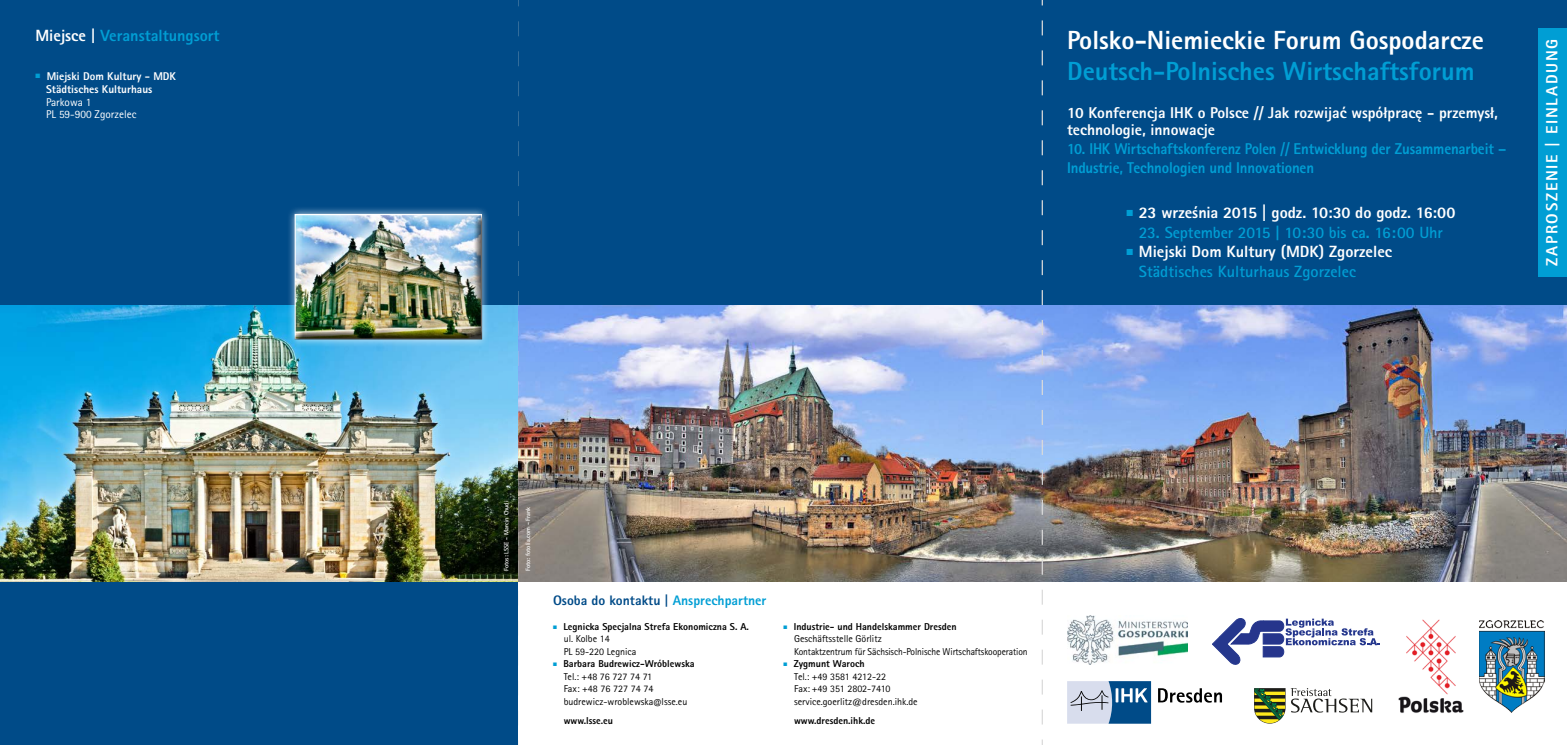
<style>
.page{position:relative;width:1567px;height:745px;background:#fff}
.page>*{position:absolute;margin:0;border:0;box-sizing:border-box;transform-origin:0 0}
.t1{font:800 26.25px "Rotis Sans Serif";color:#009ed4}
.t2{font:800 26.25px "Rotis Sans Serif";color:#fff}
.t3{font:800 16.25px "Rotis Sans Serif Pro Cyr";color:#fff}
.t4{font:700 16.25px "Rotis Sans Serif";color:#009ed4}
.t5{font:800 16.25px "Rotis Sans Serif";color:#009ed4}
.t6{font:800 16.25px "Rotis Sans Serif";letter-spacing:.1em;color:#fff}
.t7{font:800 15.62px/18.8px "Rotis Sans Serif";letter-spacing:-.01em;color:#009ed4;scale:.93 1}
.t8{font:800 15.62px/17.5px "Rotis Sans Serif Pro Cyr";color:#fff}
.t9{font:800 13.75px "Rotis Sans Serif";color:#004b88}
.t10{font:800 11.25px/13.5px "Rotis Sans Serif Pro Cyr";color:#fff}
.t11{font:11.25px/12.5px "Rotis Sans Serif Pro Cyr";color:#fff}
.t12{font:10px/12.5px "Rotis Sans Serif";letter-spacing:-.01em;color:#000}
.t13{font:800 10px/12.5px "Rotis Sans Serif Pro Cyr";color:#000}
.t14{font:10px/12.5px "Rotis Sans Serif Pro Cyr";color:#000}
.t15{font:800 10px "Rotis Sans Serif";color:#000}
.t16{font:700 6.25px "Rotis Sans Serif";color:#fff}
.s1{color:#fff}
.s2{color:#009ed4}
.s3{font-weight:400}
.s4{font-weight:800}
</style>
<div class="page">
<div style="left:517px;top:0;width:1049px;height:305px;background:#004b88"></div>
<img style="left:518px;top:305px;width:1048px;height:276px">
<div style="left:1538px;top:28px;width:28px;height:248px;background:#009ed4"></div>
<svg style="left:1041px;top:0;width:1px;height:744px"></svg>
<svg style="left:517px;top:305px;width:1px;height:439px"></svg>
<div style="left:0;top:0;width:517px;height:744px;background:#004b88"></div>
<img style="left:0;top:305px;width:517px;height:276px">
<div style="left:286px;top:205px;width:204px;height:142px;background:#fff;opacity:.75"></div>
<div style="left:294px;top:213px;width:190px;height:128px;background:#000;opacity:.75"></div>
<svg style="left:1067px;top:681px;width:83px;height:42px"></svg>
<svg style="left:1158px;top:688px;width:63px;height:14px"></svg>
<img style="left:1479px;top:620px;width:64px;height:92px">
<svg style="left:1212px;top:618px;width:167px;height:46px"></svg>
<img style="left:1067px;top:615px;width:120px;height:49px">
<img style="left:1398px;top:619px;width:66px;height:94px">
<svg style="left:1254px;top:688px;width:117px;height:35px"></svg>
<h2 class="t5" style="left:35px;top:25px;width:186px"><span class="s1">Miejsce |</span> Veranstaltungsort</h2>
<p class="t10" style="left:46px;top:69px;width:131px;text-indent:-11px"><span class="s2">■</span> Miejski Dom Kultury - MDK<br>Städtisches Kulturhaus</p>
<p class="t11" style="left:46px;top:96px;width:92px">Parkowa 1<br>PL 59-900 Zgorzelec</p>
<h1 class="t2" style="left:1067px;top:23px;width:418px">Polsko-Niemieckie Forum Gospodarcze</h1>
<h1 class="t1" style="left:1067px;top:55px;width:409px">Deutsch-Polnisches Wirtschaftsforum</h1>
<h3 class="t8" style="left:1067px;top:103px;width:432px">10 Konferencja IHK o Polsce // Jak rozwijać współpracę - przemysł, technologie, innowacje</h3>
<h3 class="t7" style="left:1067px;top:139px;width:473px">10. IHK Wirtschaftskonferenz Polen // Entwicklung der Zusammenarbeit –<br>Industrie, Technologien und Innovationen</h3>
<h2 class="t3" style="left:1126px;top:202px;width:330px"><sup>■</sup> 23 września 2015 | godz. 10:30 do godz. 16:00</h2>
<h2 class="t4" style="left:1138px;top:222px;width:305px">23. September 2015 | 10:30 bis ca. 16:00 Uhr</h2>
<h2 class="t3" style="left:1126px;top:241px;width:267px"><sup>■</sup> Miejski Dom Kultury (MDK) Zgorzelec</h2>
<h2 class="t4" style="left:1138px;top:261px;width:218px">Städtisches Kulturhaus Zgorzelec</h2>
<h2 class="t6" style="left:1541px;top:266px;width:228px;rotate:-90deg">ZAPROSZENIE | EINLADUNG</h2>
<p class="t16" style="left:502px;top:570px;width:72px;rotate:-90deg">Fotos: LSSE - Marcin Chudi</p>
<p class="t16" style="left:524px;top:570px;width:66px;rotate:-90deg">Foto: fotolia.com - Frank</p>
<h3 class="t9" style="left:553px;top:591px;width:215px">Osoba do kontaktu | <span class="s2">Ansprechpartner</span></h3>
<p class="t13" style="left:563px;top:619px;width:187px;text-indent:-11px"><span class="s2">■</span> Legnicka Specjalna Strefa Ekonomiczna S. A. <span class="s3">ul. Kolbe 14<br>PL 59-220 Legnica</span></p>
<p class="t15" style="left:553px;top:657px;width:143px"><span class="s2">■</span> Barbara Budrewicz-Wróblewska</p>
<p class="t14" style="left:563px;top:670px;width:125px">Tel.: +48 76 727 74 71<br>Fax: +48 76 727 74 74 budrewicz-wroblewska@lsse.eu</p>
<p class="t15" style="left:563px;top:713px;width:51px">www.lsse.eu</p>
<p class="t12" style="left:794px;top:619px;width:235px;text-indent:-11px"><span class="s2">■</span> <span class="s4">Industrie- und Handelskammer Dresden<br></span>Geschäftsstelle Görlitz<br>Kontaktzentrum für Sächsisch-Polnische Wirtschaftskooperation</p>
<p class="t12" style="left:794px;top:657px;width:125px;text-indent:-11px"><span class="s2">■</span> <span class="s4">Zygmunt Waroch<br></span>Tel.: +49 3581 4212-22<br>Fax: +49 351 2802-7410 service.goerlitz@dresden.ihk.de</p>
<p class="t15" style="left:794px;top:713px;width:83px">www.dresden.ihk.de</p>
</div>
